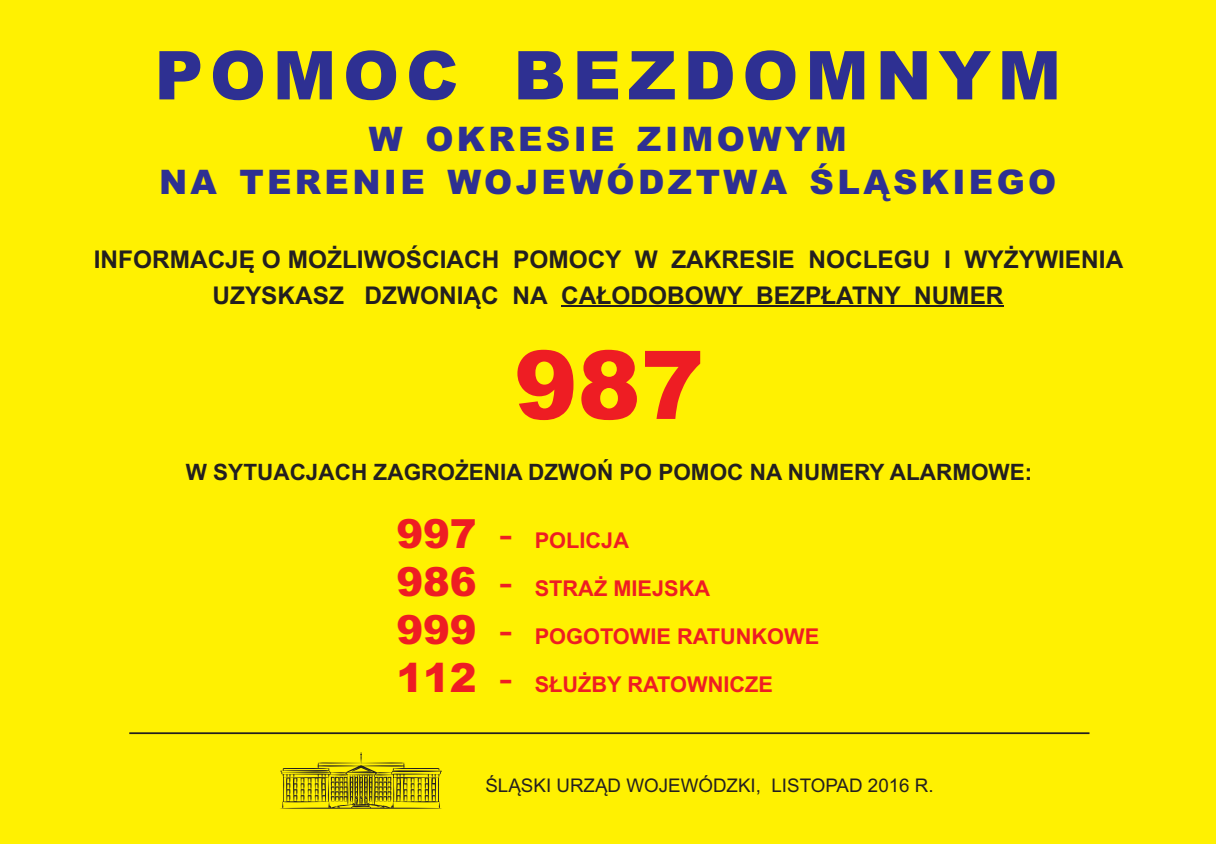
<style>
.page{position:relative;width:1216px;height:844px;background:#fff}
.page>*{position:absolute;margin:0;border:0;box-sizing:border-box;transform-origin:0 0}
.t1{font:900 94.94px "Arial";color:#ee1d23}
.t2{font:900 67.29px "Arial";letter-spacing:.1em;color:#2e3092}
.t3{font:900 33.77px/43px "Arial";letter-spacing:.1em;color:#2e3092;text-align:center}
.t4{font:700 24.41px/35.4px "Arial";color:#231f20;text-align:center}
.t5{font:700 22.57px "Arial";color:#231f20}
.t6{font:700 21.79px "Arial";color:#ee1d23}
.t7{font:18.81px "Arial";color:#231f20}
.s1{font-weight:900;font-size:40.16px}
.s2{font-weight:400;font-size:40.16px}
</style>
<div class="page">
<div style="left:0;top:0;width:1215px;height:843px;background:#fff101"></div>
<hr style="left:561px;top:306px;width:442px;height:1px;background:#231f20">
<hr style="left:129px;top:732px;width:960px;height:1px;background:#231f20">
<svg style="left:280px;top:752px;width:162px;height:56px"></svg>
<h2 class="t2" style="left:154px;top:51px;width:908px">POMOC BEZDOMNYM</h2>
<h3 class="t3" style="left:159px;top:121px;width:898px">W OKRESIE ZIMOWYM<br>NA TERENIE WOJEWÓDZTWA ŚLĄSKIEGO</h3>
<p class="t4" style="left:94px;top:244px;width:1031px">INFORMACJĘ O MOŻLIWOŚCIACH POMOCY W ZAKRESIE NOCLEGU I WYŻYWIENIA<br>UZYSKASZ DZWONIĄC NA CAŁODOBOWY BEZPŁATNY NUMER</p>
<h1 class="t1" style="left:514px;top:351px;width:191px">987</h1>
<p class="t5" style="left:186px;top:463px;width:848px">W SYTUACJACH ZAGROŻENIA DZWOŃ PO POMOC NA NUMERY ALARMOWE:</p>
<p class="t6" style="left:396px;top:532px;width:234px"><span class="s1">997</span> <span class="s2">-</span> POLICJA</p>
<p class="t6" style="left:396px;top:580px;width:315px"><span class="s1">986</span> <span class="s2">-</span> STRAŻ MIEJSKA</p>
<p class="t6" style="left:396px;top:628px;width:424px"><span class="s1">999</span> <span class="s2">-</span> POGOTOWIE RATUNKOWE</p>
<p class="t6" style="left:396px;top:676px;width:378px"><span class="s1">112</span> <span class="s2">-</span> SŁUŻBY RATOWNICZE</p>
<p class="t7" style="left:485px;top:777px;width:450px">ŚLĄSKI URZĄD WOJEWÓDZKI, LISTOPAD 2016 R.</p>
</div>
